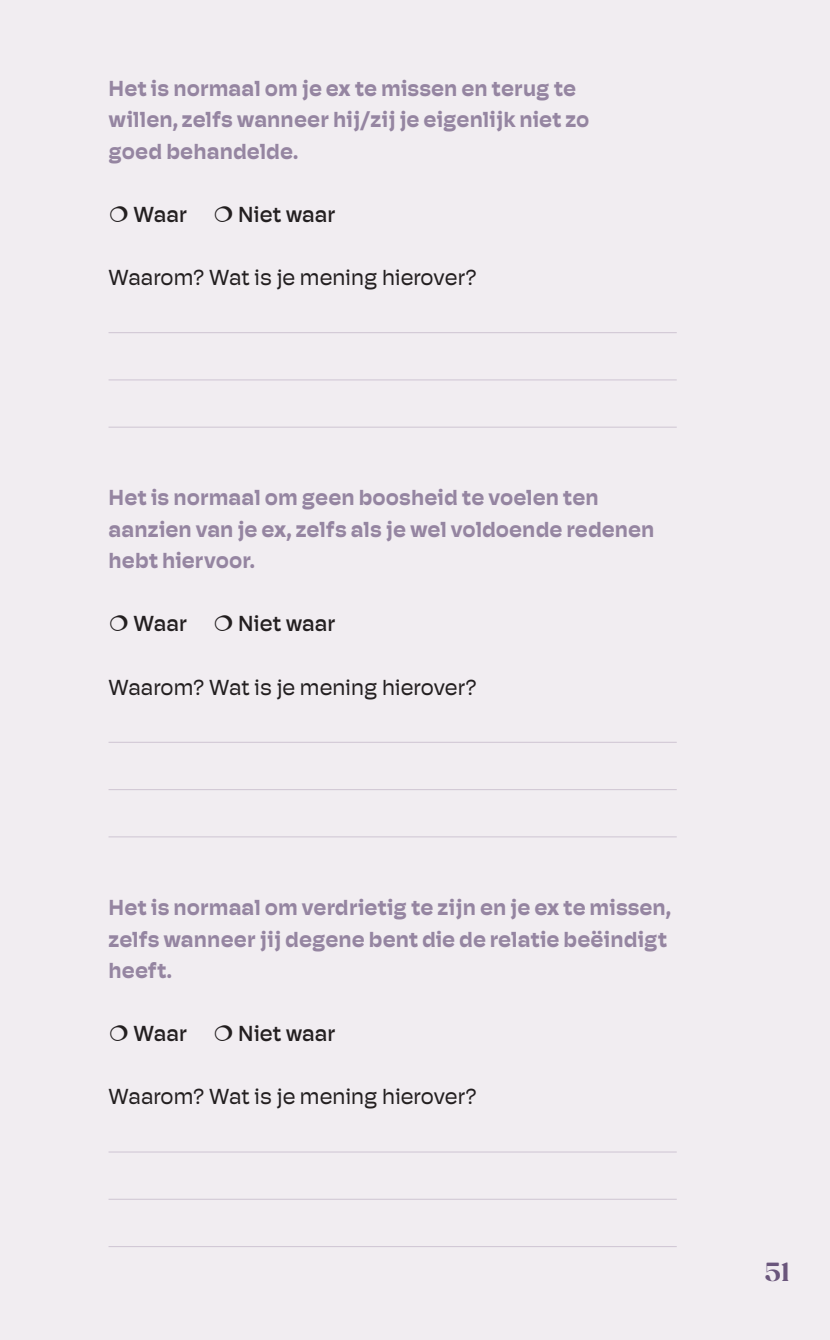
<style>
.page{position:relative;width:830px;height:1340px;background:#fff}
.page>*{position:absolute;margin:0;border:0;box-sizing:border-box;transform-origin:0 0}
.t1{font:600 27px "Fields Display";color:#6a567c}
.t2{font:700 22.05px/31.5px "Hoss Sharp";letter-spacing:.005em;color:#9585a1}
.t3{font:22.05px "Hoss Sharp";color:#231f20}
.t4{font:500 22.05px "Hoss Sharp";color:#231f20}
</style>
<div class="page">
<div style="left:0;top:0;width:829px;height:1339px;background:#f1edf1"></div>
<hr style="left:108px;top:332px;width:568px;height:1px;background:#d2c9d6">
<hr style="left:108px;top:379px;width:568px;height:1px;background:#d2c9d6">
<hr style="left:108px;top:426px;width:568px;height:2px;background:#d2c9d6">
<hr style="left:108px;top:741px;width:568px;height:2px;background:#d2c9d6">
<hr style="left:108px;top:789px;width:568px;height:1px;background:#d2c9d6">
<hr style="left:108px;top:836px;width:568px;height:1px;background:#d2c9d6">
<hr style="left:108px;top:1151px;width:568px;height:1px;background:#d2c9d6">
<hr style="left:108px;top:1198px;width:568px;height:1px;background:#d2c9d6">
<hr style="left:108px;top:1245px;width:568px;height:2px;background:#d2c9d6">
<p class="t2" style="left:108px;top:72px;width:482px">Het is normaal om je ex te missen en terug te willen, zelfs wanneer hij/zij je eigenlijk niet zo goed behandelde.</p>
<p class="t4" style="left:133px;top:201px;width:55px">Waar</p>
<p class="t4" style="left:238px;top:201px;width:99px">Niet waar</p>
<p class="t3" style="left:108px;top:264px;width:369px">Waarom? Wat is je mening hierover?</p>
<p class="t2" style="left:108px;top:482px;width:547px">Het is normaal om geen boosheid te voelen ten aanzien van je ex, zelfs als je wel voldoende redenen hebt hiervoor.</p>
<p class="t4" style="left:133px;top:611px;width:55px">Waar</p>
<p class="t4" style="left:238px;top:611px;width:99px">Niet waar</p>
<p class="t3" style="left:108px;top:674px;width:369px">Waarom? Wat is je mening hierover?</p>
<p class="t2" style="left:108px;top:891px;width:563px">Het is normaal om verdrietig te zijn en je ex te missen, zelfs wanneer jij degene bent die de relatie beëindigt heeft.</p>
<p class="t4" style="left:133px;top:1020px;width:55px">Waar</p>
<p class="t4" style="left:238px;top:1020px;width:99px">Niet waar</p>
<p class="t3" style="left:108px;top:1083px;width:369px">Waarom? Wat is je mening hierover?</p>
<p class="t1" style="left:764px;top:1256px;width:27px">51</p>
</div>
